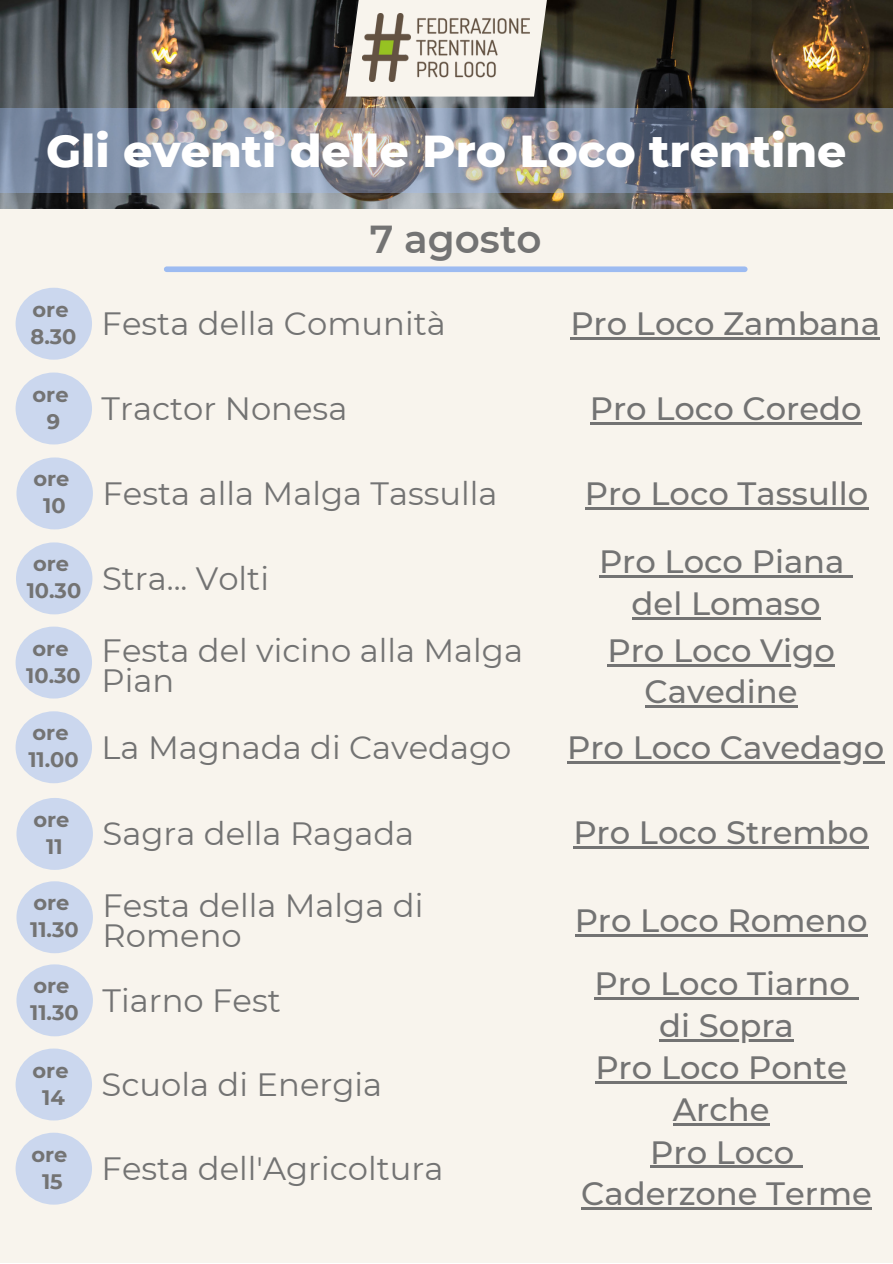
<style>
.page{position:relative;width:893px;height:1264px;background:#fff}
.page>*{position:absolute;margin:0;border:0;box-sizing:border-box;transform-origin:0 0}
.t1{font:800 45.6px "Montserrat";color:#fff}
.t2{font:600 38.85px "Montserrat";color:#737373}
.t3{font:32.25px/30.3px "Montserrat";color:#737373}
.t4{font:500 32.25px/41.5px "Montserrat";color:#737373;text-align:center}
.t5{font:700 21px/27px "Montserrat";color:#737373;text-align:center}
</style>
<div class="page">
<div style="left:0;top:0;width:892px;height:1262px;background:#f8f4ed"></div>
<img style="left:0;top:0;width:892px;height:208px">
<svg style="left:346px;top:0;width:201px;height:97px"></svg>
<img style="left:362px;top:14px;width:168px;height:67px">
<svg style="left:0;top:108px;width:892px;height:85px;background:#7f8693"></svg>
<div style="left:167px;top:266px;width:577px;height:6px;background:#9dbbf1"></div>
<div style="left:16px;top:288px;width:76px;height:72px;background:#cbd7ee;border-radius:50%"></div>
<hr style="left:570px;top:337px;width:310px;height:3px;background:#737373">
<div style="left:16px;top:372px;width:76px;height:72px;background:#cbd7ee;border-radius:50%"></div>
<hr style="left:589px;top:422px;width:272px;height:2px;background:#737373">
<div style="left:16px;top:542px;width:76px;height:72px;background:#cbd7ee;border-radius:50%"></div>
<hr style="left:599px;top:575px;width:245px;height:2px;background:#737373">
<svg style="left:844px;top:575px;width:9px;height:2px"></svg>
<hr style="left:631px;top:617px;width:189px;height:2px;background:#737373">
<div style="left:16px;top:626px;width:76px;height:72px;background:#cbd7ee;border-radius:50%"></div>
<hr style="left:607px;top:664px;width:227px;height:2px;background:#737373">
<hr style="left:644px;top:705px;width:153px;height:3px;background:#737373">
<div style="left:16px;top:798px;width:77px;height:71px;background:#cbd7ee;border-radius:50%"></div>
<hr style="left:574px;top:934px;width:293px;height:2px;background:#737373">
<div style="left:16px;top:711px;width:76px;height:72px;background:#cbd7ee;border-radius:50%"></div>
<hr style="left:567px;top:761px;width:317px;height:2px;background:#737373">
<div style="left:16px;top:881px;width:77px;height:72px;background:#cbd7ee;border-radius:50%"></div>
<hr style="left:573px;top:846px;width:295px;height:2px;background:#737373">
<div style="left:16px;top:964px;width:77px;height:72px;background:#cbd7ee;border-radius:50%"></div>
<hr style="left:594px;top:997px;width:256px;height:2px;background:#737373">
<svg style="left:850px;top:997px;width:8px;height:2px"></svg>
<hr style="left:659px;top:1039px;width:134px;height:2px;background:#737373">
<div style="left:16px;top:1048px;width:76px;height:72px;background:#cbd7ee;border-radius:50%"></div>
<hr style="left:595px;top:1081px;width:251px;height:2px;background:#737373">
<hr style="left:672px;top:1123px;width:97px;height:2px;background:#737373">
<div style="left:16px;top:1132px;width:76px;height:72px;background:#cbd7ee;border-radius:50%"></div>
<hr style="left:650px;top:1165px;width:144px;height:2px;background:#737373">
<svg style="left:794px;top:1165px;width:8px;height:2px"></svg>
<hr style="left:581px;top:1207px;width:290px;height:2px;background:#737373">
<div style="left:16px;top:457px;width:77px;height:72px;background:#cbd7ee;border-radius:50%"></div>
<hr style="left:584px;top:507px;width:284px;height:2px;background:#737373">
<h1 class="t1" style="left:46px;top:123px;width:801px">Gli eventi delle Pro Loco trentine</h1>
<p class="t2" style="left:370px;top:215px;width:173px">7 agosto</p>
<p class="t5" style="left:31px;top:296px;width:47px;text-align:left">ore<br>8.30</p>
<p class="t4" style="left:570px;top:303px;width:311px">Pro Loco Zambana</p>
<p class="t3" style="left:102px;top:308px;width:345px">Festa della Comunità</p>
<p class="t5" style="left:33px;top:380px;width:37px">ore<br>9</p>
<p class="t4" style="left:589px;top:387px;width:273px">Pro Loco Coredo</p>
<p class="t3" style="left:102px;top:393px;width:247px">Tractor Nonesa</p>
<p class="t5" style="left:33px;top:465px;width:37px">ore<br>10</p>
<p class="t4" style="left:584px;top:472px;width:285px">Pro Loco Tassullo</p>
<p class="t3" style="left:102px;top:478px;width:396px">Festa alla Malga Tassulla</p>
<p class="t5" style="left:27px;top:550px;width:56px">ore<br>10.30</p>
<p class="t4" style="left:599px;top:541px;width:247px">Pro Loco Piana del Lomaso</p>
<p class="t3" style="left:102px;top:635px;width:423px">Festa del vicino alla Malga<br>Pian</p>
<p class="t3" style="left:102px;top:563px;width:168px">Stra... Volti</p>
<p class="t5" style="left:26px;top:634px;width:56px">ore<br>10.30</p>
<p class="t4" style="left:607px;top:629px;width:229px">Pro Loco Vigo<br>Cavedine</p>
<p class="t5" style="left:28px;top:719px;width:52px;text-align:left">ore<br>11.00</p>
<p class="t4" style="left:567px;top:726px;width:318px">Pro Loco Cavedago</p>
<p class="t3" style="left:102px;top:732px;width:411px">La Magnada di Cavedago</p>
<p class="t5" style="left:33px;top:805px;width:37px">ore<br>11</p>
<p class="t5" style="left:30px;top:889px;width:50px;text-align:left">ore<br>11.30</p>
<p class="t3" style="left:102px;top:818px;width:313px">Sagra della Ragada</p>
<p class="t3" style="left:102px;top:889px;width:322px">Festa della Malga di<br>Romeno</p>
<p class="t4" style="left:573px;top:812px;width:297px">Pro Loco Strembo</p>
<p class="t4" style="left:574px;top:900px;width:294px">Pro Loco Romeno</p>
<p class="t5" style="left:30px;top:972px;width:50px;text-align:left">ore<br>11.30</p>
<p class="t4" style="left:594px;top:962px;width:257px">Pro Loco Tiarno di Sopra</p>
<p class="t3" style="left:102px;top:1069px;width:282px">Scuola di Energia</p>
<p class="t3" style="left:102px;top:985px;width:180px">Tiarno Fest</p>
<p class="t5" style="left:33px;top:1056px;width:37px">ore<br>14</p>
<p class="t4" style="left:595px;top:1047px;width:253px">Pro Loco Ponte<br>Arche</p>
<p class="t3" style="left:102px;top:1153px;width:343px">Festa dell'Agricoltura</p>
<p class="t5" style="left:31px;top:1140px;width:37px">ore<br>15</p>
<p class="t4" style="left:581px;top:1131px;width:292px">Pro Loco<br>Caderzone Terme</p>
</div>
